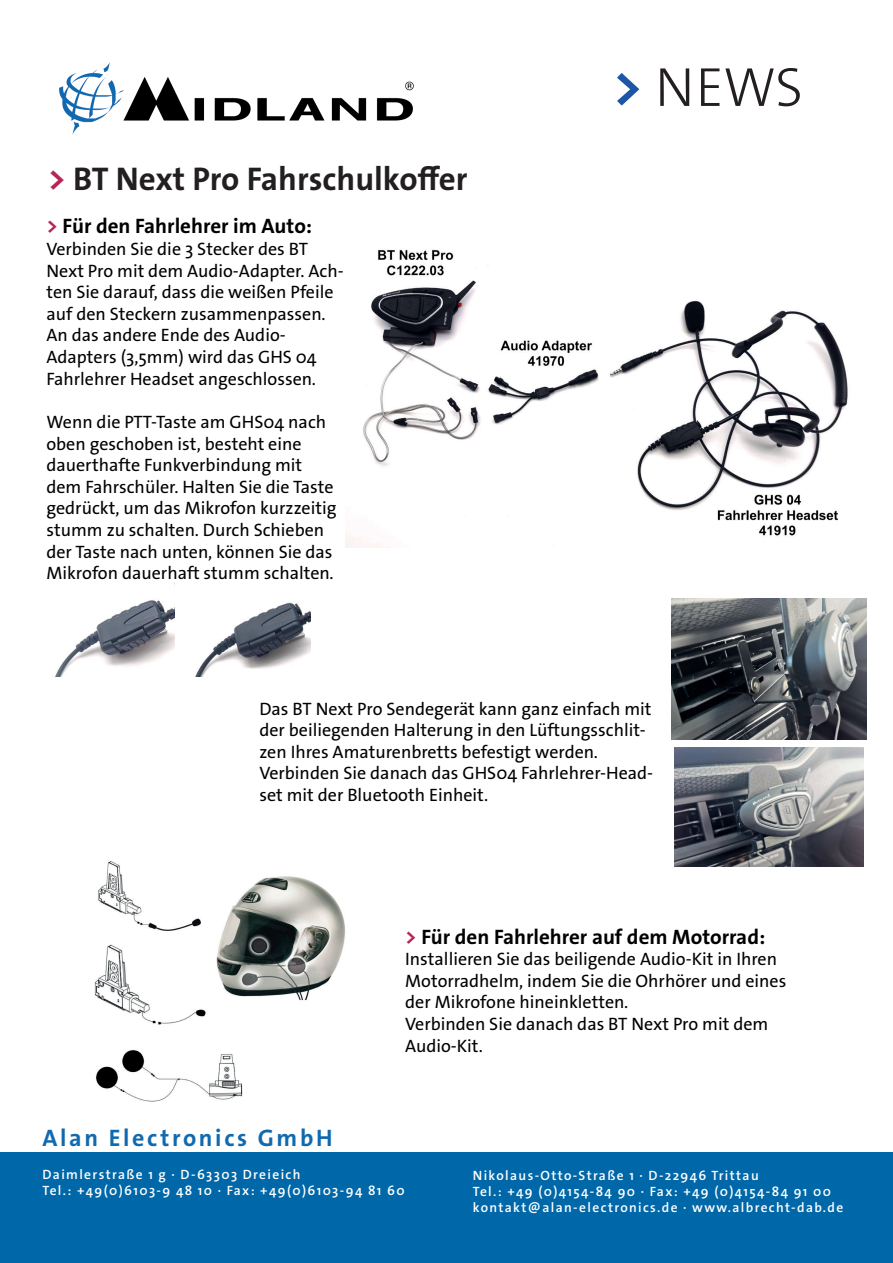
<style>
.page{position:relative;width:893px;height:1263px;background:#fff}
.page>*{position:absolute;margin:0;border:0;box-sizing:border-box;transform-origin:0 0}
.t1{font:300 55.5px "The Sans Os F";color:#231f20}
.t2{font:700 33px "The Sans Os F";color:#231f20}
.t3{font:700 24px "The Sans Os F";letter-spacing:.11em;color:#116aaf}
.t4{font:700 21px "The Sans Os F";color:#000001}
.t5{font:18px/21.6px "The Sans Os F";color:#000001}
.t6{font:600 13.5px/16.2px "The Sans Os F";letter-spacing:.1em;color:#fff}
.s1{color:#b62654}
.s2{font-weight:700;color:#1e56a6}
</style>
<div class="page">
<div style="left:0;top:1152px;width:893px;height:111px;background:#0068a9"></div>
<img style="left:59px;top:62px;width:355px;height:73px">
<img style="left:345px;top:249px;width:503px;height:298px">
<img style="left:55px;top:600px;width:119px;height:76px">
<img style="left:672px;top:598px;width:194px;height:142px">
<img style="left:195px;top:602px;width:115px;height:74px">
<img style="left:94px;top:861px;width:252px;height:241px">
<img style="left:674px;top:748px;width:189px;height:118px">
<h2 class="t2" style="left:48px;top:158px;width:421px"><span class="s1">&gt;</span> BT Next Pro Fahrschulkoffer</h2>
<p class="t4" style="left:46px;top:213px;width:267px"><span class="s1">&gt;</span> Für den Fahrlehrer im Auto:</p>
<p class="t5" style="left:46px;top:238px;width:299px">Verbinden Sie die 3 Stecker des BT Next Pro mit dem Audio-Adapter. Ach&shy;ten Sie darauf, dass die weißen Pfeile auf den Steckern zusammenpassen.<br>An das andere Ende des Audio-Adapters (3,5mm) wird das GHS 04<br>Fahrlehrer Headset angeschlossen.</p>
<p class="t5" style="left:46px;top:411px;width:292px">Wenn die PTT-Taste am GHS04 nach oben geschoben ist, besteht eine dauerthafte Funkverbindung mit dem Fahrschüler. Halten Sie die Taste gedrückt, um das Mikrofon kurzzeitig stumm zu schalten. Durch Schieben der Taste nach unten, können Sie das Mikrofon dauerhaft stumm schalten.</p>
<h1 class="t1" style="left:612px;top:52px;width:192px"><span class="s2">&gt;</span> NEWS</h1>
<p class="t5" style="left:259px;top:698px;width:395px">Das BT Next Pro Sendegerät kann ganz einfach mit der beiliegenden Halterung in den Lüftungsschlit&shy;zen Ihres Amaturenbretts befestigt werden.<br>Verbinden Sie danach das GHS04 Fahrlehrer-Head&shy;set mit der Bluetooth Einheit.</p>
<p class="t4" style="left:405px;top:923px;width:362px"><span class="s1">&gt;</span> Für den Fahrlehrer auf dem Motorrad:</p>
<p class="t5" style="left:405px;top:948px;width:383px">Installieren Sie das beiligende Audio-Kit in Ihren Motorradhelm, indem Sie die Ohrhörer und eines der Mikrofone hineinkletten.<br>Verbinden Sie danach das BT Next Pro mit dem Audio-Kit.</p>
<h3 class="t3" style="left:43px;top:1122px;width:292px">Alan Electronics GmbH</h3>
<p class="t6" style="left:43px;top:1166px;width:364px">Daimlerstraße 1 g · D-63303 Dreieich<br>Tel.: +49(0)6103-9 48 10 · Fax: +49(0)6103-94 81 60</p>
<p class="t6" style="left:473px;top:1167px;width:372px">Nikolaus-Otto-Straße 1 · D-22946 Trittau<br>Tel.: +49 (0)4154-84 90 · Fax: +49 (0)4154-84 91 00 kontakt@alan-electronics.de · www.albrecht-dab.de</p>
</div>
